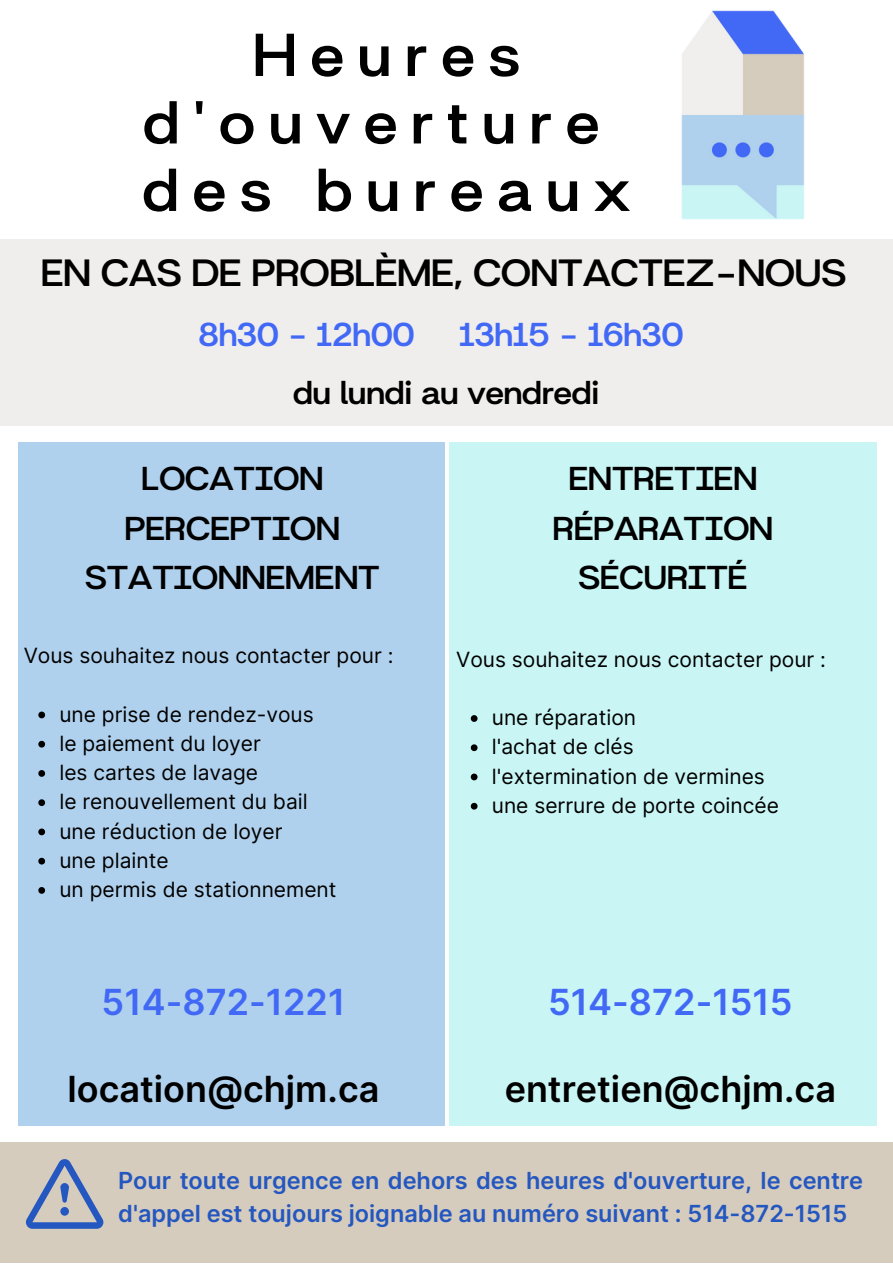
<style>
.page{position:relative;width:893px;height:1264px;background:#fff}
.page>*{position:absolute;margin:0;border:0;box-sizing:border-box;transform-origin:0 0}
.t1{font:800 65.7px/67.5px "Britanica";letter-spacing:.22em;color:#000;text-align:center}
.t2{font:800 41.25px "Britanica";color:#000}
.t3{font:800 36px "Britanica";color:#000}
.t4{font:600 36px "Inter";color:#000}
.t5{font:600 36px "Inter";color:#4269f5}
.t6{font:800 36px "Britanica";color:#4269f5}
.t7{font:600 23.55px/32.5px "Inter";color:#2457bf}
.t8{font:21px "Inter";color:#000}
</style>
<div class="page">
<div style="left:0;top:239px;width:892px;height:186px;background:#f0eeed"></div>
<div style="left:18px;top:442px;width:426px;height:683px;background:#b0d1ed"></div>
<div style="left:449px;top:442px;width:427px;height:683px;background:#c9f5f5"></div>
<img style="left:681px;top:10px;width:124px;height:210px">
<div style="left:0;top:1142px;width:892px;height:120px;background:#d6ccbd"></div>
<svg style="left:26px;top:1159px;width:77px;height:69px"></svg>
<svg style="left:38px;top:711px;width:7px;height:7px"></svg>
<svg style="left:38px;top:740px;width:7px;height:7px"></svg>
<svg style="left:38px;top:770px;width:7px;height:6px"></svg>
<svg style="left:38px;top:799px;width:7px;height:7px"></svg>
<svg style="left:38px;top:828px;width:7px;height:7px"></svg>
<svg style="left:38px;top:857px;width:7px;height:7px"></svg>
<svg style="left:38px;top:887px;width:7px;height:6px"></svg>
<svg style="left:471px;top:715px;width:6px;height:7px"></svg>
<svg style="left:471px;top:744px;width:6px;height:7px"></svg>
<svg style="left:471px;top:773px;width:6px;height:7px"></svg>
<svg style="left:471px;top:802px;width:6px;height:7px"></svg>
<p class="t1" style="left:143px;top:15px;width:457px">Heures d'ouverture</p>
<p class="t1" style="left:142px;top:150px;width:489px">des bureaux</p>
<p class="t2" style="left:41px;top:244px;width:806px">EN CAS DE PROBLÈME, CONTACTEZ-NOUS</p>
<p class="t6" style="left:199px;top:309px;width:486px">8h30 - 12h00 13h15 - 16h30</p>
<p class="t3" style="left:293px;top:367px;width:307px">du lundi au vendredi</p>
<p class="t3" style="left:142px;top:453px;width:183px">LOCATION</p>
<p class="t3" style="left:125px;top:503px;width:217px">PERCEPTION</p>
<p class="t3" style="left:85px;top:552px;width:296px">STATIONNEMENT</p>
<p class="t3" style="left:568px;top:453px;width:190px">ENTRETIEN</p>
<p class="t3" style="left:552px;top:503px;width:222px">RÉPARATION</p>
<p class="t3" style="left:578px;top:552px;width:170px">SÉCURITÉ</p>
<p class="t8" style="left:24px;top:643px;width:371px">Vous souhaitez nous contacter pour :</p>
<p class="t8" style="left:456px;top:646px;width:371px">Vous souhaitez nous contacter pour :</p>
<p class="t8" style="left:59px;top:701px;width:256px">une prise de rendez-vous</p>
<p class="t8" style="left:59px;top:730px;width:203px">le paiement du loyer</p>
<p class="t8" style="left:59px;top:759px;width:200px">les cartes de lavage</p>
<p class="t8" style="left:59px;top:789px;width:250px">le renouvellement du bail</p>
<p class="t8" style="left:59px;top:818px;width:225px">une réduction de loyer</p>
<p class="t8" style="left:59px;top:847px;width:111px">une plainte</p>
<p class="t8" style="left:59px;top:876px;width:278px">un permis de stationnement</p>
<p class="t8" style="left:492px;top:705px;width:146px">une réparation</p>
<p class="t8" style="left:492px;top:734px;width:143px">l'achat de clés</p>
<p class="t8" style="left:492px;top:763px;width:274px">l'extermination de vermines</p>
<p class="t8" style="left:492px;top:792px;width:289px">une serrure de porte coincée</p>
<p class="t5" style="left:102px;top:980px;width:245px">514-872-1221</p>
<p class="t5" style="left:548px;top:980px;width:246px">514-872-1515</p>
<p class="t4" style="left:67px;top:1067px;width:313px">location@chjm.ca</p>
<p class="t4" style="left:504px;top:1067px;width:333px">entretien@chjm.ca</p>
<p class="t7" style="left:118px;top:1164px;width:746px">Pour toute urgence en dehors des heures d'ouverture, le centre d'appel est toujours joignable au numéro suivant : 514-872-1515</p>
</div>
